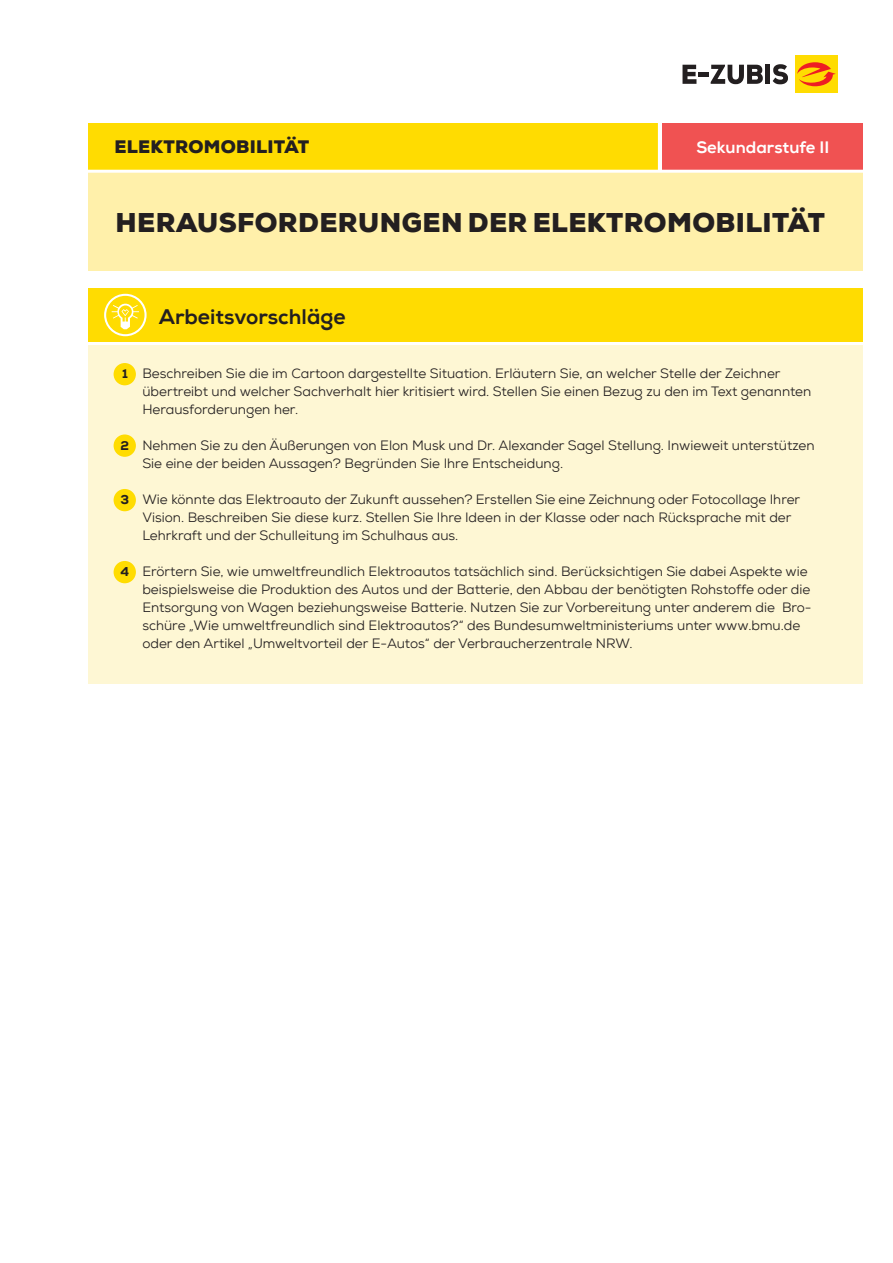
<style>
.page{position:relative;width:893px;height:1263px;background:#fff}
.page>*{position:absolute;margin:0;border:0;box-sizing:border-box;transform-origin:0 0}
.t1{font:900 27px "Nexa";letter-spacing:.015em;color:#231f20}
.t2{font:21px "Nexa X Bold";color:#231f20}
.t3{font:900 18px "Nexa";letter-spacing:.015em;color:#231f20}
.t4{font:16.5px "Nexa X Bold";color:#fff}
.t5{font:13.5px/18px "Nexa";color:#231f20}
.t6{font:800 12.75px "Nexa";color:#231f20}
</style>
<div class="page">
<div style="left:88px;top:345px;width:775px;height:339px;background:#fef7d4"></div>
<div style="left:88px;top:288px;width:775px;height:54px;background:#ffdc01"></div>
<svg style="left:105px;top:295px;width:41px;height:40px"></svg>
<div style="left:104px;top:294px;width:43px;height:42px;border:2px solid #fff;border-radius:50%"></div>
<svg style="left:112px;top:304px;width:27px;height:25px"></svg>
<div style="left:114px;top:363px;width:22px;height:22px;background:#ffdc01;border-radius:50%"></div>
<div style="left:114px;top:434px;width:22px;height:23px;background:#ffdc01;border-radius:50%"></div>
<div style="left:114px;top:489px;width:22px;height:22px;background:#ffdc01;border-radius:50%"></div>
<div style="left:114px;top:561px;width:22px;height:22px;background:#ffdc01;border-radius:50%"></div>
<svg style="left:682px;top:65px;width:14px;height:19px"></svg>
<hr style="left:699px;top:73px;width:10px;height:4px;background:#231f20">
<svg style="left:711px;top:65px;width:52px;height:19px"></svg>
<div style="left:765px;top:65px;width:5px;height:19px;background:#231f20"></div>
<svg style="left:773px;top:64px;width:15px;height:20px"></svg>
<div style="left:795px;top:55px;width:42px;height:38px;background:#ffdc01"></div>
<svg style="left:797px;top:62px;width:39px;height:24px"></svg>
<div style="left:88px;top:171px;width:775px;height:100px;background:#fff0aa"></div>
<div style="left:88px;top:123px;width:773px;height:48px;background:#ffdc01"></div>
<div style="left:659px;top:123px;width:204px;height:48px;background:#f05252"></div>
<hr style="left:83px;top:170px;width:792px;height:3px;background:#fff">
<hr style="left:658px;top:118px;width:3px;height:54px;background:#fff">
<h3 class="t3" style="left:114px;top:135px;width:196px">ELEKTROMOBILITÄT</h3>
<p class="t4" style="left:696px;top:137px;width:134px">Sekundarstufe II</p>
<h1 class="t1" style="left:116px;top:205px;width:711px">HERAUSFORDERUNGEN DER ELEKTROMOBILITÄT</h1>
<p class="t6" style="left:122px;top:366px;width:7px">1</p>
<p class="t6" style="left:121px;top:437px;width:10px">2</p>
<p class="t6" style="left:121px;top:492px;width:10px">3</p>
<p class="t6" style="left:121px;top:564px;width:10px">4</p>
<h2 class="t2" style="left:159px;top:304px;width:188px">Arbeitsvorschläge</h2>
<p class="t5" style="left:142px;top:364px;width:670px">Beschreiben Sie die im Cartoon dargestellte Situation. Erläutern Sie, an welcher Stelle der Zeichner übertreibt und welcher Sachverhalt hier kritisiert wird. Stellen Sie einen Bezug zu den im Text genannten<br>Herausforderungen her.</p>
<p class="t5" style="left:142px;top:436px;width:674px">Nehmen Sie zu den Äußerungen von Elon Musk und Dr. Alexander Sagel Stellung. Inwieweit unterstützen<br>Sie eine der beiden Aussagen? Begründen Sie Ihre Entscheidung.</p>
<p class="t5" style="left:142px;top:490px;width:659px">Wie könnte das Elektroauto der Zukunft aussehen? Erstellen Sie eine Zeichnung oder Fotocollage Ihrer<br>Vision. Beschreiben Sie diese kurz. Stellen Sie Ihre Ideen in der Klasse oder nach Rücksprache mit der<br>Lehrkraft und der Schulleitung im Schulhaus aus.</p>
<p class="t5" style="left:142px;top:562px;width:671px">Erörtern Sie, wie umweltfreundlich Elektroautos tatsächlich sind. Berücksichtigen Sie dabei Aspekte wie beispielsweise die Produktion des Autos und der Batterie, den Abbau der benötigten Rohstoffe oder die Entsorgung von Wagen beziehungsweise Batterie. Nutzen Sie zur Vorbereitung unter anderem die Bro&shy;schüre „Wie umweltfreundlich sind Elektroautos?“ des Bundesumweltministeriums unter www.bmu.de oder den Artikel „Umweltvorteil der E-Autos“ der Verbraucherzentrale NRW.</p>
</div>
